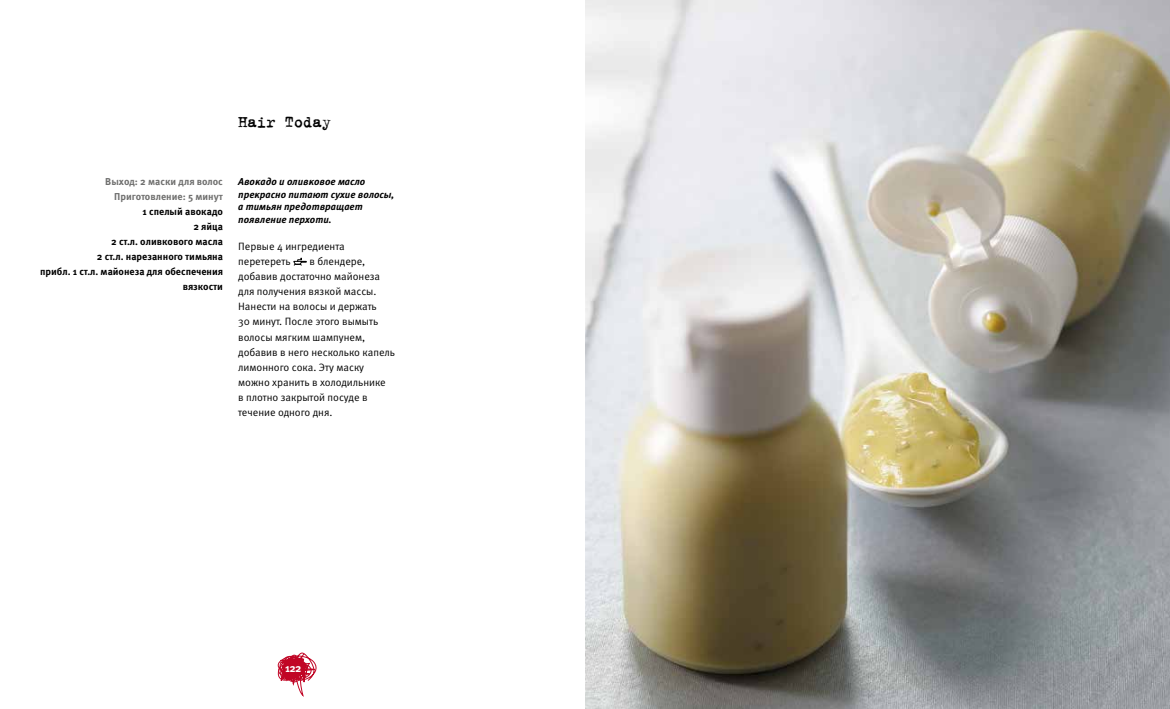
<style>
.page{position:relative;width:1170px;height:709px;background:#fff}
.page>*{position:absolute;margin:0;border:0;box-sizing:border-box;transform-origin:0 0}
.t1{font:800 17.5px "Trixie Rough Pro";letter-spacing:-.02em;color:#000}
.t2{font:700 11.25px "Meta Pro";color:#fff}
.t3{font:10.62px/15px "Meta Pro";color:#000}
.t4{font:700 10px/15px "Meta Pro";color:#000;text-align:right}
.t5{font:italic 700 10px/12.5px "Meta Pro";color:#000}
.t6{font:700 10px/15px "Meta Pro";color:#6f6f6e;text-align:right}
</style>
<div class="page">
<svg style="left:277px;top:652px;width:40px;height:45px"></svg>
<img style="left:585px;top:0;width:584px;height:709px">
<svg style="left:293px;top:258px;width:14px;height:7px"></svg>
<h1 class="t1" style="left:238px;top:109px;width:95px">Hair Today</h1>
<p class="t6" style="left:105px;top:174px;width:119px">Выход: 2 маски для волос<br>Приготовление: 5 минут</p>
<p class="t4" style="left:40px;top:204px;width:184px">1 спелый авокадо<br>2 яйца<br>2 ст.л. оливкового масла<br>2 ст.л. нарезанного тимьяна<br>прибл. 1 ст.л. майонеза для обеспечения вязкости</p>
<p class="t5" style="left:238px;top:176px;width:158px">Авокадо и оливковое масло прекрасно питают сухие волосы, а тимьян предотвращает появление перхоти.</p>
<p class="t3" style="left:238px;top:239px;width:108px">Первые 4 ингредиента перетереть</p>
<p class="t3" style="left:238px;top:254px;width:158px;text-indent:71px">в блендере, добавив достаточно майонеза для получения вязкой массы.<br>Нанести на волосы и держать<br>30 минут. После этого вымыть волосы мягким шампунем, добавив в него несколько капель лимонного сока. Эту маску можно хранить в холодильнике<br>в плотно закрытой посуде в течение одного дня.</p>
<p class="t2" style="left:285px;top:661px;width:18px">122</p>
</div>
